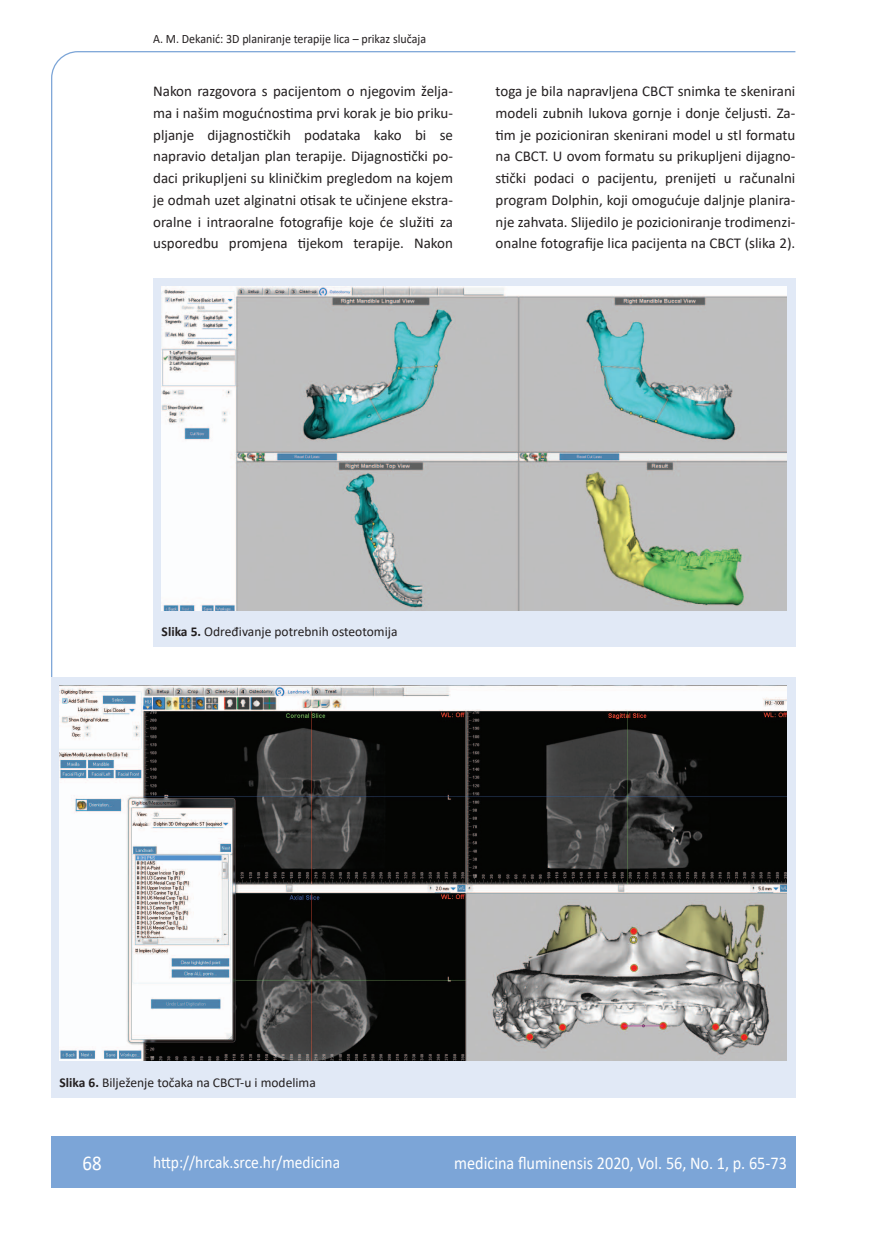
<style>
.page{position:relative;width:872px;height:1234px;background:#fff}
.page>*{position:absolute;margin:0;border:0;box-sizing:border-box;transform-origin:0 0}
.t1{font:21px "Calibri";color:#fff;scale:.9 1}
.t2{font:18px "Calibri";color:#fff;scale:.9 1}
.t3{font:17.25px "Calibri";color:#fff;scale:.9 1}
.osnovni_tekst{font:15px/21.8px "Calibri";color:#231f20;text-align:justify}
.potpis_slika{font:13.5px "Calibri";color:#231f20}
.glava{font:12.75px "Calibri";color:#231f20;scale:.94 1}
.s1{font-weight:700}
</style>
<div class="page">
<svg style="left:51px;top:51px;width:745px;height:627px"></svg>
<div style="left:51px;top:1135px;width:744px;height:51px;background:#7ca5d7"></div>
<div style="left:153px;top:278px;width:642px;height:368px;background:#e1e9f6"></div>
<img style="left:162px;top:286px;width:624px;height:324px">
<div style="left:51px;top:677px;width:744px;height:420px;background:#e1e9f6"></div>
<img style="left:60px;top:685px;width:727px;height:375px">
<p class="glava" style="left:153px;top:29px;width:292px">A. M. Dekanić: 3D planiranje terapije lica – prikaz slučaja</p>
<p class="osnovni_tekst" style="left:153px;top:80px;width:301px">Nakon razgovora s pacijentom o njegovim želja&shy;ma i našim mogućnostima prvi korak je bio priku&shy;pljanje dijagnostičkih podataka kako bi se napravio detaljan plan terapije. Dijagnostički po&shy;daci prikupljeni su kliničkim pregledom na kojem je odmah uzet alginatni otisak te učinjene ekstra&shy;oralne i intraoralne fotografije koje će služiti za usporedbu promjena tijekom terapije. Nakon</p>
<p class="osnovni_tekst" style="left:495px;top:80px;width:301px">toga je bila napravljena CBCT snimka te skenirani modeli zubnih lukova gornje i donje čeljusti. Za&shy;tim je pozicioniran skenirani model u stl formatu na CBCT. U ovom formatu su prikupljeni dijagno&shy;stički podaci o pacijentu, prenijeti u računalni program Dolphin, koji omogućuje daljnje planira&shy;nje zahvata. Slijedilo je pozicioniranje trodimenzi&shy;onalne fotografije lica pacijenta na CBCT (slika 2).</p>
<p class="potpis_slika" style="left:162px;top:621px;width:237px"><span class="s1">Slika 5.</span> Određivanje potrebnih osteotomija</p>
<p class="potpis_slika" style="left:60px;top:1072px;width:258px"><span class="s1">Slika 6.</span> Bilježenje točaka na CBCT-u i modelima</p>
<p class="t1" style="left:82px;top:1147px;width:23px">68</p>
<p class="t3" style="left:153px;top:1149px;width:209px">http://hrcak.srce.hr/medicina</p>
<p class="t2" style="left:454px;top:1149px;width:371px">medicina fluminensis 2020, Vol. 56, No. 1, p. 65-73</p>
</div>
